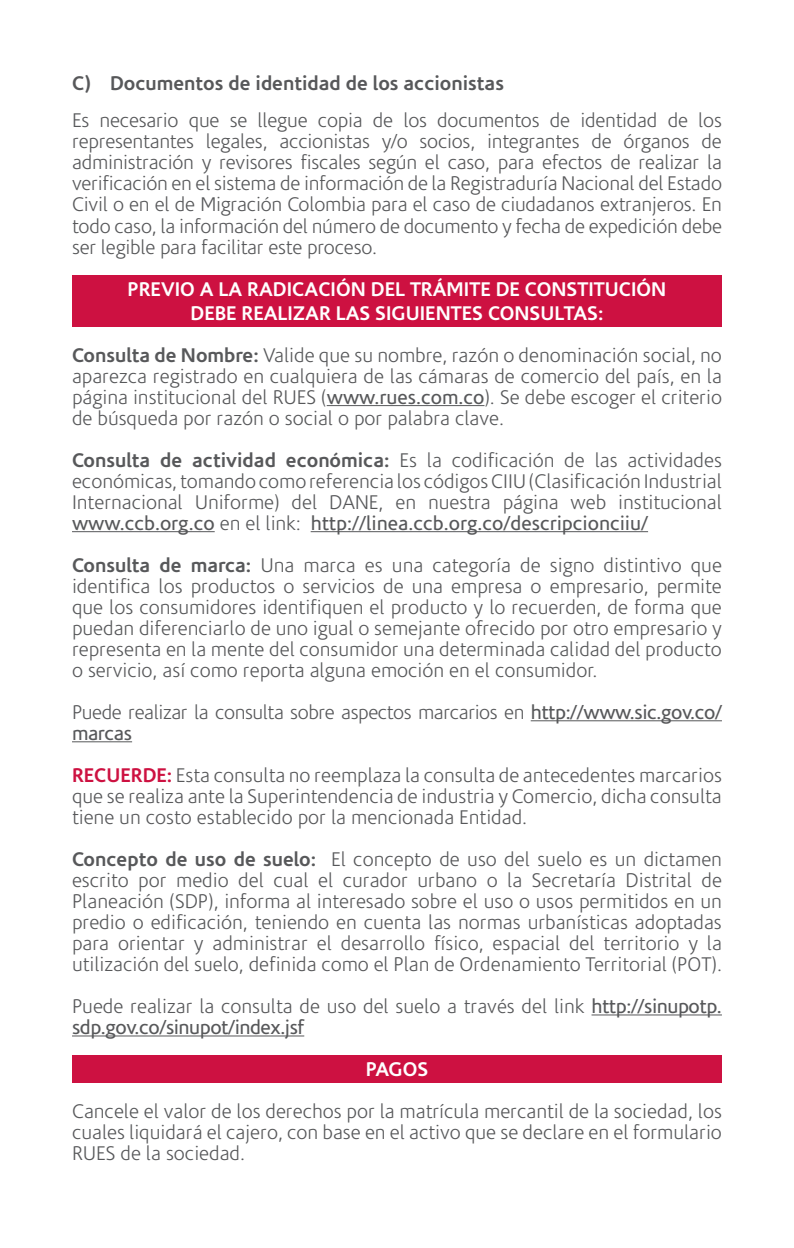
<style>
.page{position:relative;width:794px;height:1248px;background:#fff}
.page>*{position:absolute;margin:0;border:0;box-sizing:border-box;transform-origin:0 0}
.t1{font:300 20px/21px "Corisande";color:#57585a;text-align:justify}
.t2{font:700 20px/24px "Corisande";color:#fff;text-align:center}
.t3{font:300 20px/21px "Corisande";letter-spacing:-.02em;color:#57585a}
.t4{font:700 20px "Corisande";color:#57585a}
.s1{font-weight:700}
.s2{font-weight:400}
.s3{font-weight:700;color:#cd1141}
</style>
<div class="page">
<div style="left:72px;top:275px;width:650px;height:51px;background:#cd1141"></div>
<div style="left:72px;top:1055px;width:650px;height:28px;background:#cd1141"></div>
<hr style="left:327px;top:405px;width:157px;height:1px;background:#57585a">
<hr style="left:72px;top:531px;width:143px;height:1px;background:#57585a">
<hr style="left:311px;top:531px;width:337px;height:1px;background:#57585a">
<hr style="left:531px;top:720px;width:191px;height:1px;background:#57585a">
<hr style="left:72px;top:741px;width:60px;height:1px;background:#57585a">
<hr style="left:591px;top:1014px;width:131px;height:1px;background:#57585a">
<hr style="left:72px;top:1035px;width:232px;height:1px;background:#57585a">
<p class="t4" style="left:72px;top:72px;width:433px">C) Documentos de identidad de los accionistas</p>
<p class="t1" style="left:72px;top:111px;width:651px">Es necesario que se llegue copia de los documentos de identidad de los representantes legales, accionistas y/o socios, integrantes de órganos de administración y revisores fiscales según el caso, para efectos de realizar la verificación en el sistema de información de la Registraduría Nacional del Estado Civil o en el de Migración Colombia para el caso de ciudadanos extranjeros. En todo caso, la información del número de documento y fecha de expedición debe ser legible para facilitar este proceso.</p>
<p class="t2" style="left:128px;top:277px;width:540px">PREVIO A LA RADICACIÓN DEL TRÁMITE DE CONSTITUCIÓN<br>DEBE REALIZAR LAS SIGUIENTES CONSULTAS:</p>
<p class="t1" style="left:72px;top:345px;width:651px"><span class="s1">Consulta de Nombre:</span> Valide que su nombre, razón o denominación social, no aparezca registrado en cualquiera de las cámaras de comercio del país, en la página institucional del RUES (<span class="s2">www.rues.com.co</span>). Se debe escoger el criterio de búsqueda por razón o social o por palabra clave.</p>
<p class="t1" style="left:72px;top:450px;width:651px"><span class="s1">Consulta de actividad económica:</span> Es la codificación de las actividades económicas, tomando como referencia los códigos CIIU (Clasificación Industrial Internacional Uniforme) del DANE, en nuestra página web institucional <span class="s2">www.ccb.org.co</span> en el link: <span class="s2">http://linea.ccb.org.co/descripcionciiu/</span></p>
<p class="t1" style="left:72px;top:555px;width:651px"><span class="s1">Consulta de marca:</span> Una marca es una categoría de signo distintivo que identifica los productos o servicios de una empresa o empresario, permite que los consumidores identifiquen el producto y lo recuerden, de forma que puedan diferenciarlo de uno igual o semejante ofrecido por otro empresario y representa en la mente del consumidor una determinada calidad del producto o servicio, así como reporta alguna emoción en el consumidor.</p>
<p class="t3" style="left:72px;top:702px;width:651px">Puede realizar la consulta sobre aspectos marcarios en <span class="s2">http://www.sic.gov.co/ marcas</span></p>
<p class="t1" style="left:72px;top:765px;width:651px"><span class="s3">RECUERDE:</span> Esta consulta no reemplaza la consulta de antecedentes marcarios que se realiza ante la Superintendencia de industria y Comercio, dicha consulta tiene un costo establecido por la mencionada Entidad.</p>
<p class="t1" style="left:72px;top:849px;width:651px"><span class="s1">Concepto de uso de suelo:</span> El concepto de uso del suelo es un dictamen escrito por medio del cual el curador urbano o la Secretaría Distrital de Planeación (SDP), informa al interesado sobre el uso o usos permitidos en un predio o edificación, teniendo en cuenta las normas urbanísticas adoptadas para orientar y administrar el desarrollo físico, espacial del territorio y la utilización del suelo, definida como el Plan de Ordenamiento Territorial (POT).</p>
<p class="t1" style="left:72px;top:996px;width:651px">Puede realizar la consulta de uso del suelo a través del link <span class="s2">http://sinupotp. sdp.gov.co/sinupot/index.jsf</span></p>
<p class="t2" style="left:366px;top:1057px;width:64px">PAGOS</p>
<p class="t1" style="left:72px;top:1101px;width:651px">Cancele el valor de los derechos por la matrícula mercantil de la sociedad, los cuales liquidará el cajero, con base en el activo que se declare en el formulario RUES de la sociedad.</p>
</div>
